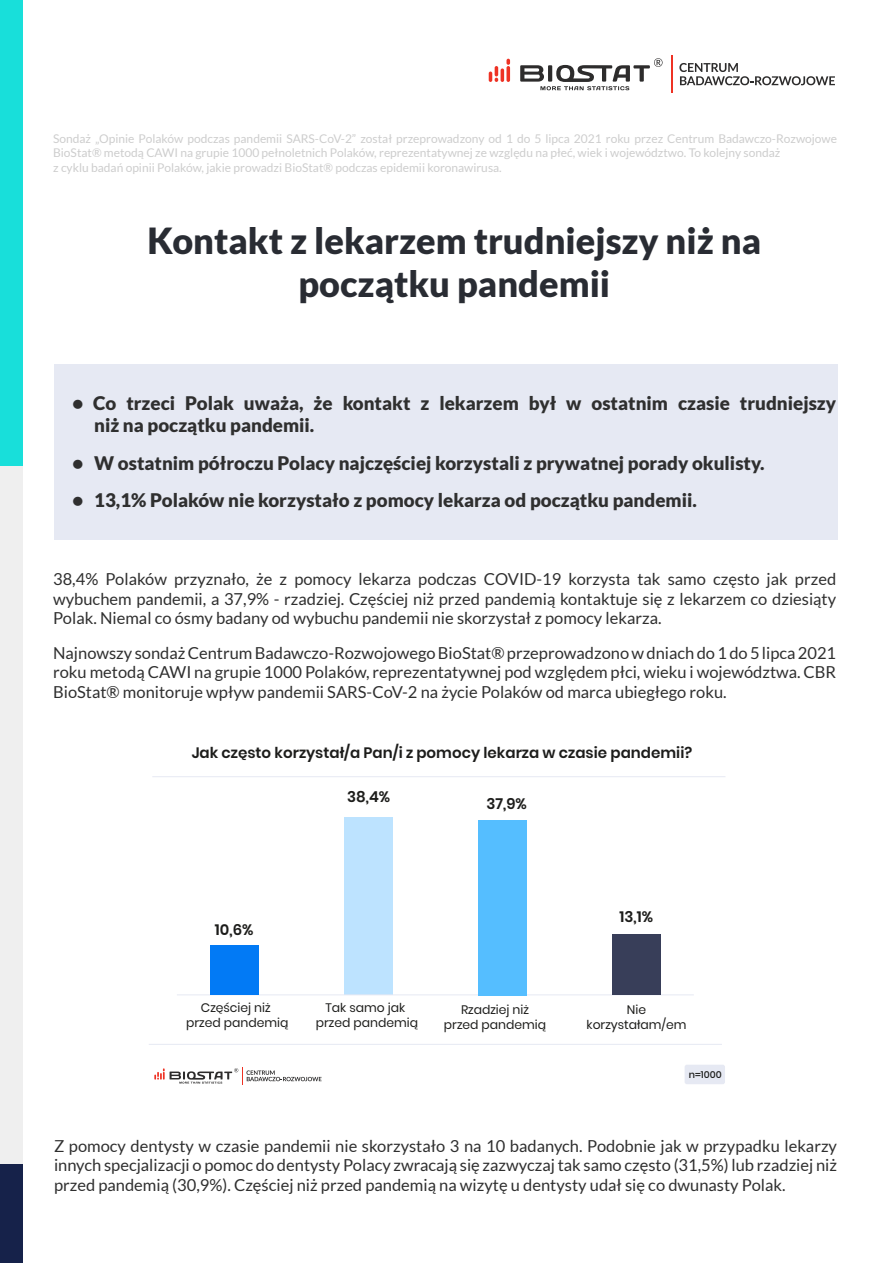
<style>
.page{position:relative;width:893px;height:1263px;background:#fff}
.page>*{position:absolute;margin:0;border:0;box-sizing:border-box;transform-origin:0 0}
.t1{font:900 36px/43.2px "Lato";color:#292c33;text-align:center}
.t2{font:900 18.75px/22.5px "Lato";color:#2f2f2f}
.t3{font:16.5px/19.5px "Lato";color:#2f2f2f;text-align:justify}
.t4{font:600 15.15px "Poppins";color:#1d1d1b}
.t5{font:12.3px/14.9px "Poppins";color:#1d1d1b;text-align:center}
.t6{font:12px/14.4px "Lato";color:#cdcdcd}
.t7{font:500 9.6px "Poppins";color:#1d1d1b}
</style>
<div class="page">
<div style="left:0;top:0;width:23px;height:466px;background:#18dfda"></div>
<div style="left:0;top:466px;width:23px;height:797px;background:#efefef"></div>
<div style="left:0;top:1164px;width:23px;height:99px;background:#16224a"></div>
<div style="left:54px;top:365px;width:783px;height:175px;background:#e6e9f3"></div>
<hr style="left:671px;top:56px;width:1px;height:37px;background:#ee3224">
<svg style="left:679px;top:63px;width:156px;height:22px"></svg>
<svg style="left:520px;top:58px;width:143px;height:32px"></svg>
<hr style="left:501px;top:68px;width:3px;height:14px;background:#ee3224;border-radius:2px">
<svg style="left:506px;top:59px;width:4px;height:23px"></svg>
<svg style="left:489px;top:66px;width:9px;height:16px"></svg>
<div style="left:344px;top:817px;width:48px;height:178px;background:#bde3ff"></div>
<hr style="left:152px;top:776px;width:573px;height:1px;background:#e6e9f3">
<hr style="left:177px;top:994px;width:517px;height:1px;background:#e6e9f3">
<div style="left:210px;top:945px;width:48px;height:50px;background:#027af5"></div>
<div style="left:612px;top:934px;width:48px;height:61px;background:#383e59"></div>
<div style="left:478px;top:820px;width:48px;height:175px;background:#55beff"></div>
<div style="left:685px;top:1065px;width:40px;height:19px;background:#e6e9f3;border-radius:2px"></div>
<svg style="left:154px;top:1067px;width:168px;height:18px"></svg>
<hr style="left:149px;top:1044px;width:573px;height:1px;background:#e6e9f3">
<p class="t6" style="left:53px;top:131px;width:785px">Sondaż „Opinie Polaków podczas pandemii SARS-CoV-2” został przeprowadzony od 1 do 5 lipca 2021 roku przez Centrum Badawczo-Rozwojowe<br>BioStat® metodą CAWI na grupie 1000 pełnoletnich Polaków, reprezentatywnej ze względu na płeć, wiek i województwo. To kolejny sondaż</p>
<p class="t6" style="left:53px;top:160px;width:450px">z cyklu badań opinii Polaków, jakie prowadzi BioStat® podczas epidemii koronawirusa.</p>
<p class="t1" style="left:148px;top:218px;width:615px">Kontakt z lekarzem trudniejszy niż na początku pandemii</p>
<p class="t2" style="left:94px;top:391px;width:744px;text-indent:-22px">• Co trzeci Polak uważa, że kontakt z lekarzem był w ostatnim czasie trudniejszy niż na początku pandemii.</p>
<p class="t2" style="left:72px;top:451px;width:694px">• W ostatnim półroczu Polacy najczęściej korzystali z prywatnej porady okulisty.</p>
<p class="t2" style="left:72px;top:489px;width:626px">• 13,1% Polaków nie korzystało z pomocy lekarza od początku pandemii.</p>
<p class="t3" style="left:53px;top:569px;width:785px">38,4% Polaków przyznało, że z pomocy lekarza podczas COVID-19 korzysta tak samo często jak przed wybuchem pandemii, a 37,9% - rzadziej. Częściej niż przed pandemią kontaktuje się z lekarzem co dziesiąty Polak. Niemal co ósmy badany od wybuchu pandemii nie skorzystał z pomocy lekarza.</p>
<p class="t3" style="left:53px;top:643px;width:785px">Najnowszy sondaż Centrum Badawczo-Rozwojowego BioStat® przeprowadzono w dniach do 1 do 5 lipca 2021 roku metodą CAWI na grupie 1000 Polaków, reprezentatywnej pod względem płci, wieku i województwa. CBR BioStat® monitoruje wpływ pandemii SARS-CoV-2 na życie Polaków od marca ubiegłego roku.</p>
<p class="t4" style="left:192px;top:744px;width:502px">Jak często korzystał/a Pan/i z pomocy lekarza w czasie pandemii?</p>
<p class="t4" style="left:215px;top:921px;width:40px">10,6%</p>
<p class="t4" style="left:347px;top:788px;width:45px">38,4%</p>
<p class="t4" style="left:486px;top:794px;width:42px">37,9%</p>
<p class="t5" style="left:186px;top:1000px;width:104px">Częściej niż przed pandemią</p>
<p class="t5" style="left:316px;top:1000px;width:104px">Tak samo jak przed pandemią</p>
<p class="t5" style="left:444px;top:1002px;width:104px">Rzadziej niż przed pandemią</p>
<p class="t4" style="left:619px;top:908px;width:35px">13,1%</p>
<p class="t5" style="left:587px;top:1002px;width:101px">Nie korzystałam/em</p>
<p class="t7" style="left:689px;top:1069px;width:34px">n=1000</p>
<p class="t3" style="left:54px;top:1136px;width:785px">Z pomocy dentysty w czasie pandemii nie skorzystało 3 na 10 badanych. Podobnie jak w przypadku lekarzy innych specjalizacji o pomoc do dentysty Polacy zwracają się zazwyczaj tak samo często (31,5%) lub rzadziej niż przed pandemią (30,9%). Częściej niż przed pandemią na wizytę u dentysty udał się co dwunasty Polak.</p>
</div>
